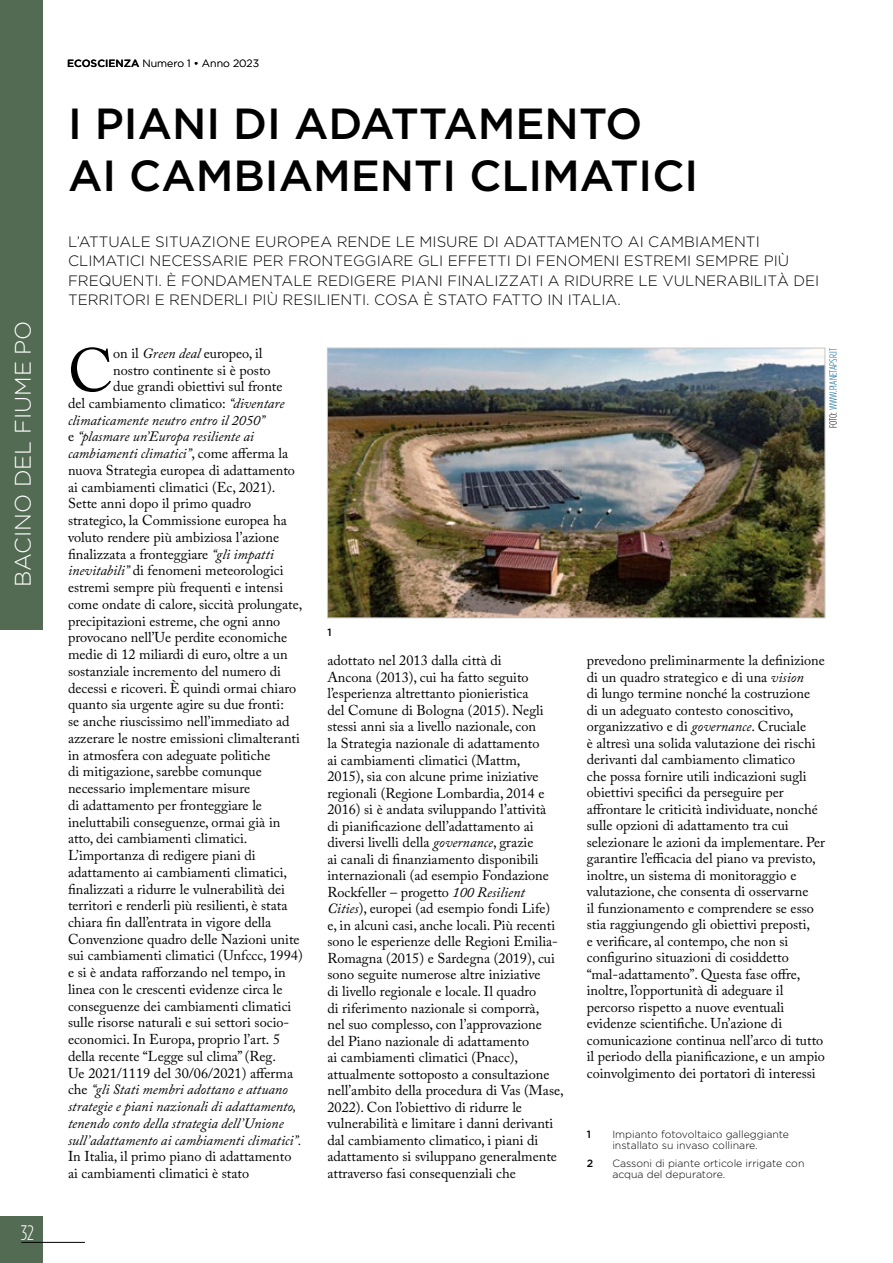
<style>
.page{position:relative;width:893px;height:1263px;background:#fff}
.page>*{position:absolute;margin:0;border:0;box-sizing:border-box;transform-origin:0 0}
.t1{font:60.6px "Adobe Caslon Pro";color:#000}
.t2{font:500 43.5px/52.5px "Gotham HTF";color:#000}
.t3{font:300 22.5px "Gotham HTF";color:#fff}
.t4{font:300 condensed 21px "Gotham HTF";color:#fff}
.t5{font:300 15px/19.5px "Gotham HTF";color:#000}
.t6{font:14.25px/16.5px "Adobe Caslon Pro";color:#000}
.t7{font:italic 14.25px "Adobe Caslon Pro";color:#000}
.t8{font:300 10.5px/11.2px "Gotham HTF";color:#000}
.t9{font:300 condensed 10.5px "Gotham HTF";color:#006293}
.t10{font:500 10.5px "Gotham HTF";color:#000}
.s1{font-weight:500}
.s2{font-style:italic}
.s3{font-style:normal}
.s4{color:#000}
</style>
<div class="page">
<div style="left:0;top:1216px;width:43px;height:47px;background:#536a53"></div>
<hr style="left:21px;top:1242px;width:64px;height:1px;background:#000">
<div style="left:0;top:0;width:43px;height:629px;background:#536a53"></div>
<img style="left:329px;top:350px;width:494px;height:266px">
<div style="left:327px;top:348px;width:498px;height:270px;border:1px solid #c6c6c6"></div>
<h3 class="t3" style="left:11px;top:587px;width:268px;rotate:-90deg">BACINO DEL FIUME PO</h3>
<h3 class="t4" style="left:21px;top:1221px;width:15px">32</h3>
<p class="t8" style="left:67px;top:57px;width:193px"><span class="s1">ECOSCIENZA</span> Numero 1 • Anno 2023</p>
<h2 class="t2" style="left:68px;top:96px;width:632px">I PIANI DI ADATTAMENTO<br>AI CAMBIAMENTI CLIMATICI</h2>
<p class="t5" style="left:68px;top:231px;width:753px">L’ATTUALE SITUAZIONE EUROPEA RENDE LE MISURE DI ADATTAMENTO AI CAMBIAMENTI CLIMATICI NECESSARIE PER FRONTEGGIARE GLI EFFETTI DI FENOMENI ESTREMI SEMPRE PIÙ FREQUENTI. È FONDAMENTALE REDIGERE PIANI FINALIZZATI A RIDURRE LE VULNERABILITÀ DEI TERRITORI E RENDERLI PIÙ RESILIENTI. COSA È STATO FATTO IN ITALIA.</p>
<h1 class="t1" style="left:68px;top:335px;width:47px">C</h1>
<p class="t6" style="left:113px;top:345px;width:151px">on il <span class="s2">Green deal</span> europeo, il</p>
<p class="t6" style="left:113px;top:361px;width:159px">nostro continente si è posto</p>
<p class="t6" style="left:113px;top:378px;width:171px">due grandi obiettivi sul fronte</p>
<p class="t6" style="left:68px;top:395px;width:218px">del cambiamento climatico: <span class="s2">“diventare</span></p>
<p class="t7" style="left:68px;top:411px;width:198px">climaticamente neutro entro il 2050”</p>
<p class="t7" style="left:68px;top:428px;width:187px"><span class="s3">e</span> “plasmare un’Europa resiliente ai</p>
<p class="t7" style="left:68px;top:445px;width:220px">cambiamenti climatici”<span class="s3">, come afferma la</span></p>
<p class="t6" style="left:68px;top:462px;width:228px">nuova Strategia europea di adattamento</p>
<p class="t6" style="left:68px;top:478px;width:209px">ai cambiamenti climatici (Ec, 2021).</p>
<p class="t6" style="left:68px;top:495px;width:185px">Sette anni dopo il primo quadro</p>
<p class="t6" style="left:68px;top:512px;width:219px">strategico, la Commissione europea ha</p>
<p class="t6" style="left:68px;top:529px;width:213px">voluto rendere più ambiziosa l’azione</p>
<p class="t6" style="left:68px;top:545px;width:207px">finalizzata a fronteggiare <span class="s2">“gli impatti</span></p>
<p class="t6" style="left:68px;top:562px;width:217px"><span class="s2">inevitabili”</span> di fenomeni meteorologici</p>
<p class="t6" style="left:68px;top:579px;width:217px">estremi sempre più frequenti e intensi</p>
<p class="t6" style="left:68px;top:596px;width:236px">come ondate di calore, siccità prolungate,</p>
<p class="t6" style="left:68px;top:612px;width:214px">precipitazioni estreme, che ogni anno</p>
<p class="t6" style="left:68px;top:629px;width:221px">provocano nell’Ue perdite economiche</p>
<p class="t6" style="left:68px;top:646px;width:221px">medie di 12 miliardi di euro, oltre a un</p>
<p class="t6" style="left:68px;top:663px;width:215px">sostanziale incremento del numero di</p>
<p class="t6" style="left:68px;top:679px;width:230px">decessi e ricoveri. È quindi ormai chiaro</p>
<p class="t6" style="left:68px;top:696px;width:217px">quanto sia urgente agire su due fronti:</p>
<p class="t6" style="left:68px;top:713px;width:223px">se anche riuscissimo nell’immediato ad</p>
<p class="t6" style="left:68px;top:730px;width:233px">azzerare le nostre emissioni climalteranti</p>
<p class="t6" style="left:68px;top:746px;width:204px">in atmosfera con adeguate politiche</p>
<p class="t6" style="left:68px;top:763px;width:195px">di mitigazione, sarebbe comunque</p>
<p class="t6" style="left:68px;top:780px;width:184px">necessario implementare misure</p>
<p class="t6" style="left:68px;top:797px;width:196px">di adattamento per fronteggiare le</p>
<p class="t6" style="left:68px;top:813px;width:214px">ineluttabili conseguenze, ormai già in</p>
<p class="t6" style="left:68px;top:830px;width:181px">atto, dei cambiamenti climatici.</p>
<p class="t6" style="left:68px;top:847px;width:189px">L’importanza di redigere piani di</p>
<p class="t6" style="left:68px;top:863px;width:221px">adattamento ai cambiamenti climatici,</p>
<p class="t6" style="left:68px;top:880px;width:218px">finalizzati a ridurre le vulnerabilità dei</p>
<p class="t6" style="left:68px;top:897px;width:220px">territori e renderli più resilienti, è stata</p>
<p class="t6" style="left:68px;top:914px;width:203px">chiara fin dall’entrata in vigore della</p>
<p class="t6" style="left:68px;top:930px;width:233px">Convenzione quadro delle Nazioni unite</p>
<p class="t6" style="left:68px;top:947px;width:236px">sui cambiamenti climatici (Unfccc, 1994)</p>
<p class="t6" style="left:68px;top:964px;width:219px">e si è andata rafforzando nel tempo, in</p>
<p class="t6" style="left:68px;top:981px;width:216px">linea con le crescenti evidenze circa le</p>
<p class="t6" style="left:68px;top:997px;width:225px">conseguenze dei cambiamenti climatici</p>
<p class="t6" style="left:68px;top:1014px;width:223px">sulle risorse naturali e sui settori socio-</p>
<p class="t6" style="left:68px;top:1031px;width:214px">economici. In Europa, proprio l’art. 5</p>
<p class="t6" style="left:68px;top:1048px;width:209px">della recente “Legge sul clima” (Reg.</p>
<p class="t6" style="left:68px;top:1064px;width:225px">Ue 2021/1119 del 30/06/2021) afferma</p>
<p class="t7" style="left:68px;top:1081px;width:221px"><span class="s3">che</span> “gli Stati membri adottano e attuano</p>
<p class="t7" style="left:68px;top:1098px;width:230px">strategie e piani nazionali di adattamento,</p>
<p class="t7" style="left:68px;top:1115px;width:217px">tenendo conto della strategia dell’Unione</p>
<p class="t7" style="left:68px;top:1131px;width:235px">sull’adattamento ai cambiamenti climatici”.</p>
<p class="t6" style="left:68px;top:1148px;width:225px">In Italia, il primo piano di adattamento ai cambiamenti climatici è stato</p>
<p class="t10" style="left:327px;top:626px;width:6px">1</p>
<p class="t9" style="left:828px;top:428px;width:82px;rotate:-90deg"><span class="s4">FOTO:</span> WWW.PIANETAPSR.IT</p>
<p class="t6" style="left:327px;top:652px;width:238px">adottato nel 2013 dalla città di<br>Ancona (2013), cui ha fatto seguito l’esperienza altrettanto pionieristica<br>del Comune di Bologna (2015). Negli stessi anni sia a livello nazionale, con<br>la Strategia nazionale di adattamento<br>ai cambiamenti climatici (Mattm,<br>2015), sia con alcune prime iniziative regionali (Regione Lombardia, 2014 e 2016) si è andata sviluppando l’attività<br>di pianificazione dell’adattamento ai diversi livelli della <span class="s2">governance</span>, grazie<br>ai canali di finanziamento disponibili internazionali (ad esempio Fondazione Rockfeller – progetto <span class="s2">100 Resilient Cities</span>), europei (ad esempio fondi Life)<br>e, in alcuni casi, anche locali. Più recenti sono le esperienze delle Regioni Emilia-Romagna (2015) e Sardegna (2019), cui sono seguite numerose altre iniziative<br>di livello regionale e locale. Il quadro<br>di riferimento nazionale si comporrà,<br>nel suo complesso, con l’approvazione<br>del Piano nazionale di adattamento<br>ai cambiamenti climatici (Pnacc), attualmente sottoposto a consultazione nell’ambito della procedura di Vas (Mase, 2022). Con l’obiettivo di ridurre le vulnerabilità e limitare i danni derivanti dal cambiamento climatico, i piani di adattamento si sviluppano generalmente attraverso fasi consequenziali che</p>
<p class="t6" style="left:587px;top:652px;width:240px">prevedono preliminarmente la definizione di un quadro strategico e di una <span class="s2">vision<br></span>di lungo termine nonché la costruzione<br>di un adeguato contesto conoscitivo, organizzativo e di <span class="s2">governance</span>. Cruciale<br>è altresì una solida valutazione dei rischi derivanti dal cambiamento climatico<br>che possa fornire utili indicazioni sugli obiettivi specifici da perseguire per affrontare le criticità individuate, nonché sulle opzioni di adattamento tra cui selezionare le azioni da implementare. Per garantire l’efficacia del piano va previsto, inoltre, un sistema di monitoraggio e valutazione, che consenta di osservarne<br>il funzionamento e comprendere se esso stia raggiungendo gli obiettivi preposti,<br>e verificare, al contempo, che non si configurino situazioni di cosiddetto “mal-adattamento”. Questa fase offre, inoltre, l’opportunità di adeguare il percorso rispetto a nuove eventuali evidenze scientifiche. Un’azione di comunicazione continua nell’arco di tutto il periodo della pianificazione, e un ampio coinvolgimento dei portatori di interessi</p>
<p class="t10" style="left:587px;top:1128px;width:6px">1</p>
<p class="t8" style="left:612px;top:1128px;width:178px">Impianto fotovoltaico galleggiante installato su invaso collinare.</p>
<p class="t10" style="left:587px;top:1157px;width:8px">2</p>
<p class="t8" style="left:612px;top:1157px;width:194px">Cassoni di piante orticole irrigate con acqua del depuratore.</p>
</div>
